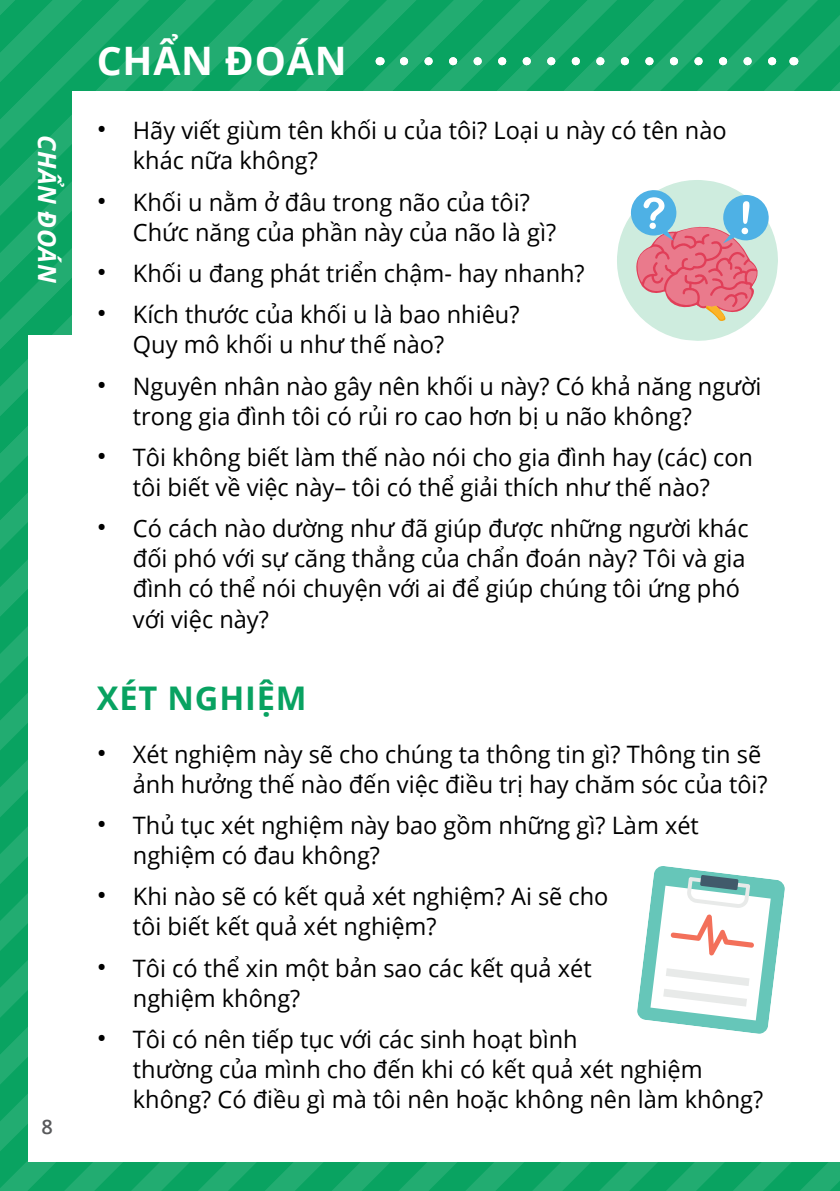
<style>
.page{position:relative;width:840px;height:1191px;background:#fff}
.page>*{position:absolute;margin:0;border:0;box-sizing:border-box;transform-origin:0 0}
.t1{font:700 39.2px "Open Sans";letter-spacing:.02em;color:#fff}
.t2{font:700 32.6px "Open Sans";letter-spacing:.025em;color:#08a261}
.t3{font:italic 700 25px "Open Sans";color:#fff}
.t4{font:24px/30px "Open Sans";color:#000}
.t5{font:600 20px "Open Sans";color:#58595b}
.s1{font-family:"Helvetica";font-size:28px}
</style>
<div class="page">
<div style="left:0;top:0;width:839px;height:1191px;background:linear-gradient(to right,#14a768,#15a769)"></div>
<div style="left:72px;top:91px;width:767px;height:1070px;background:#fff"></div>
<div style="left:28px;top:335px;width:68px;height:826px;background:#fff"></div>
<svg style="left:403px;top:57px;width:377px;height:8px"></svg>
<svg style="left:617px;top:180px;width:161px;height:161px"></svg>
<svg style="left:636px;top:866px;width:203px;height:325px"></svg>
<p class="t3" style="left:65px;top:135px;width:149px;rotate:90deg">CHẨN ĐOÁN</p>
<p class="t5" style="left:41px;top:1113px;width:13px">8</p>
<h1 class="t1" style="left:97px;top:33px;width:251px">CHẨN ĐOÁN</h1>
<p class="t4" style="left:133px;top:115px;width:595px;text-indent:-36px"><span class="s1">•</span> Hãy viết giùm tên khối u của tôi? Loại u này có tên nào khác nữa không?</p>
<p class="t4" style="left:133px;top:186px;width:424px;text-indent:-36px"><span class="s1">•</span> Khối u nằm ở đâu trong não của tôi?<br>Chức năng của phần này của não là gì?</p>
<p class="t4" style="left:97px;top:258px;width:489px"><span class="s1">•</span> Khối u đang phát triển chậm- hay nhanh?</p>
<p class="t4" style="left:133px;top:299px;width:388px;text-indent:-36px"><span class="s1">•</span> Kích thước của khối u là bao nhiêu?<br>Quy mô khối u như thế nào?</p>
<p class="t4" style="left:133px;top:370px;width:629px;text-indent:-36px"><span class="s1">•</span> Nguyên nhân nào gây nên khối u này? Có khả năng người trong gia đình tôi có rủi ro cao hơn bị u não không?</p>
<p class="t4" style="left:97px;top:442px;width:657px;text-align:center"><span class="s1">•</span> Tôi không biết làm thế nào nói cho gia đình hay (các) con tôi biết về việc này– tôi có thể giải thích như thế nào?</p>
<p class="t4" style="left:133px;top:513px;width:617px;text-indent:-36px"><span class="s1">•</span> Có cách nào dường như đã giúp được những người khác đối phó với sự căng thẳng của chẩn đoán này? Tôi và gia đình có thể nói chuyện với ai để giúp chúng tôi ứng phó với việc này?</p>
<h2 class="t2" style="left:97px;top:675px;width:211px">XÉT NGHIỆM</h2>
<p class="t4" style="left:97px;top:738px;width:672px;text-align:right"><span class="s1">•</span> Xét nghiệm này sẽ cho chúng ta thông tin gì? Thông tin sẽ ảnh hưởng thế nào đến việc điều trị hay chăm sóc của tôi?</p>
<p class="t4" style="left:133px;top:809px;width:567px;text-indent:-36px"><span class="s1">•</span> Thủ tục xét nghiệm này bao gồm những gì? Làm xét nghiệm có đau không?</p>
<p class="t4" style="left:133px;top:881px;width:477px;text-indent:-36px"><span class="s1">•</span> Khi nào sẽ có kết quả xét nghiệm? Ai sẽ cho tôi biết kết quả xét nghiệm?</p>
<p class="t4" style="left:133px;top:952px;width:460px;text-indent:-36px"><span class="s1">•</span> Tôi có thể xin một bản sao các kết quả xét nghiệm không?</p>
<p class="t4" style="left:133px;top:1023px;width:631px;text-indent:-36px"><span class="s1">•</span> Tôi có nên tiếp tục với các sinh hoạt bình<br>thường của mình cho đến khi có kết quả xét nghiệm không? Có điều gì mà tôi nên hoặc không nên làm không?</p>
</div>
